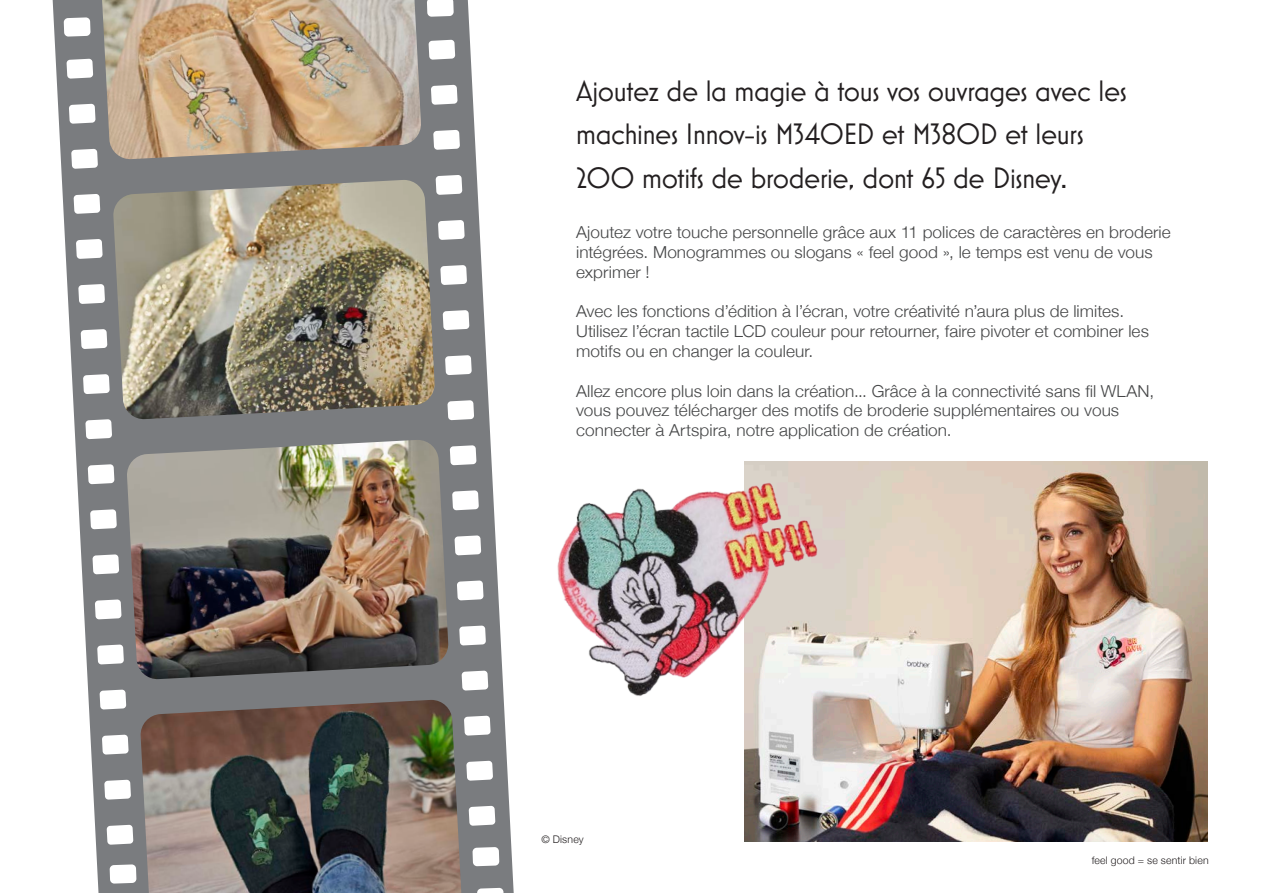
<style>
.page{position:relative;width:1263px;height:893px;background:#fff}
.page>*{position:absolute;margin:0;border:0;box-sizing:border-box;transform-origin:0 0}
.t1{font:30px/43.5px "Mostra Nuova";letter-spacing:-.01em;color:#231f20}
.t2{font:300 16.5px/19.8px "Helvetica Neue";letter-spacing:.005em;color:#454647;scale:1.04 1}
.t3{font:300 10.5px "Helvetica Neue";letter-spacing:.02em;color:#231f20}
</style>
<div class="page">
<svg style="left:52px;top:0;width:462px;height:893px;fill:#7a7c7f"></svg>
<img style="left:113px;top:180px;width:322px;height:240px">
<img style="left:102px;top:0;width:320px;height:160px">
<img style="left:126px;top:440px;width:323px;height:240px">
<img style="left:140px;top:700px;width:321px;height:193px">
<svg style="left:64px;top:17px;width:27px;height:20px"></svg>
<svg style="left:110px;top:864px;width:26px;height:20px"></svg>
<svg style="left:427px;top:0;width:27px;height:17px"></svg>
<svg style="left:472px;top:847px;width:27px;height:19px"></svg>
<svg style="left:477px;top:888px;width:27px;height:5px"></svg>
<img style="left:744px;top:461px;width:464px;height:381px">
<img style="left:557px;top:463px;width:298px;height:253px">
<p class="t1" style="left:576px;top:68px;width:552px">Ajoutez de la magie à tous vos ouvrages avec les machines Innov-is M340ED et M380D et leurs<br>200 motifs de broderie, dont 65 de Disney.</p>
<p class="t2" style="left:576px;top:221px;width:573px">Ajoutez votre touche personnelle grâce aux 11 polices de caractères en broderie intégrées. Monogrammes ou slogans « feel good », le temps est venu de vous exprimer !</p>
<p class="t2" style="left:576px;top:300px;width:552px">Avec les fonctions d’édition à l’écran, votre créativité n’aura plus de limites.<br>Utilisez l’écran tactile LCD couleur pour retourner, faire pivoter et combiner les motifs ou en changer la couleur.</p>
<p class="t2" style="left:576px;top:380px;width:557px">Allez encore plus loin dans la création... Grâce à la connectivité sans fil WLAN, vous pouvez télécharger des motifs de broderie supplémentaires ou vous connecter à Artspira, notre application de création.</p>
<p class="t3" style="left:541px;top:831px;width:44px">© Disney</p>
<p class="t3" style="left:1092px;top:851px;width:119px">feel good = se sentir bien</p>
</div>
